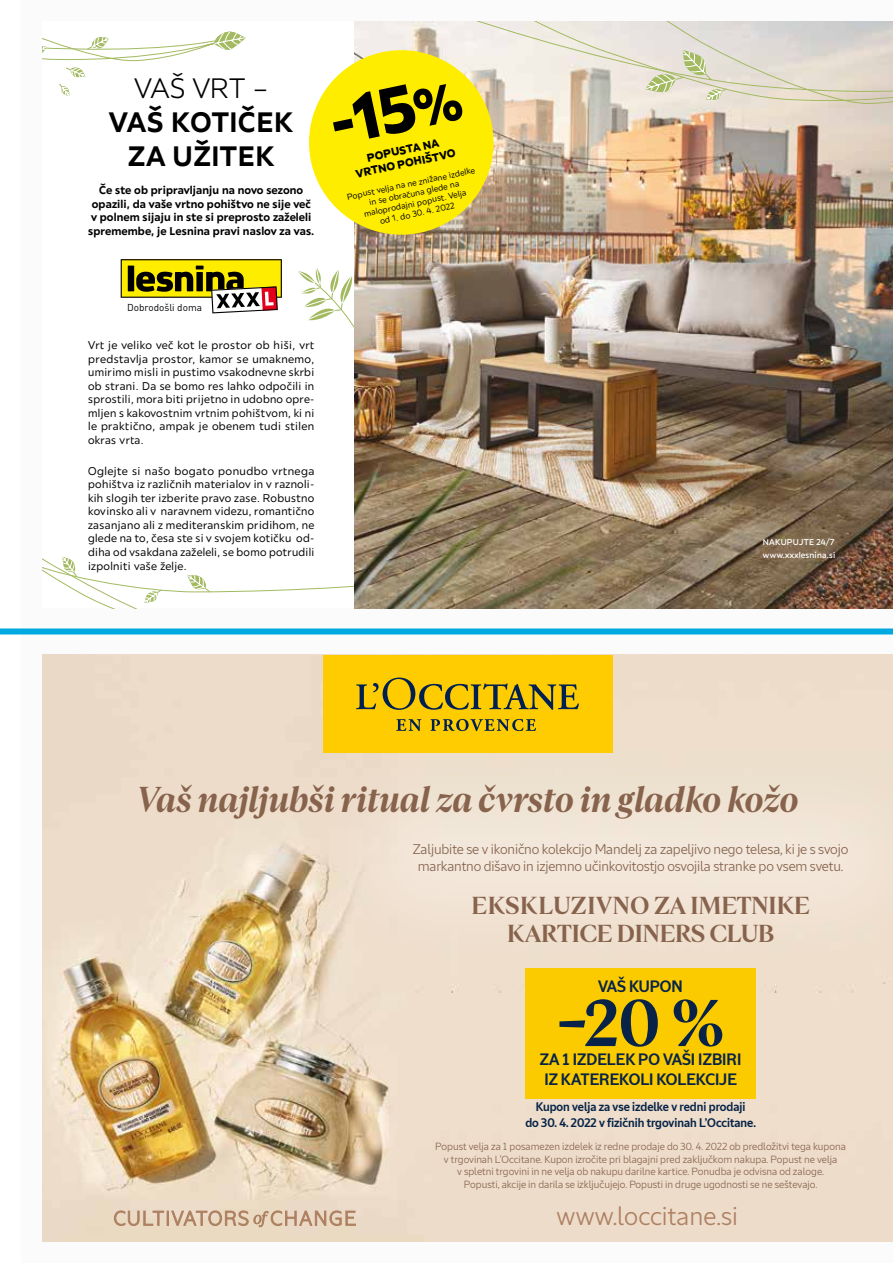
<style>
.page{position:relative;width:893px;height:1263px;background:#fff}
.page>*{position:absolute;margin:0;border:0;box-sizing:border-box;transform-origin:0 0}
.t1{font:800 65.55px "XXX Lutz Sans";color:#000}
.t2{font:700 64.95px "L Occitane Serif";color:#082347}
.t3{font:italic 700 35.7px "L Occitane Serif";color:#87634d}
.t4{font:700 28.2px/33.9px "XXX Lutz Sans";letter-spacing:.02em;color:#000;text-align:center}
.t5{font:300 28.2px "XXX Lutz Sans";letter-spacing:.01em;color:#000}
.t6{font:25.65px "L Occitane Sans";color:#ae8062}
.t7{font:700 24px/28.7px "L Occitane Serif";color:#87634d;text-align:center;scale:1.04 1}
.t8{font:700 16.05px "L Occitane Sans";color:#082347}
.t9{font:13.95px/16.6px "L Occitane Sans";letter-spacing:-.01em;color:#87634d;text-align:center}
.t10{font:700 12.15px/16px "L Occitane Sans";color:#072447;text-align:center}
.t11{font:11.25px/13.5px "XXX Lutz Sans";letter-spacing:.03em;color:#000;text-align:justify}
.t12{font:700 11.25px/13.5px "XXX Lutz Sans";letter-spacing:.01em;color:#000;text-align:center}
.t13{font:800 11.25px/13.5px "XXX Lutz Sans";color:#000;text-align:center}
.t14{font:10.35px/12.5px "L Occitane Sans";color:#87634d;text-align:center}
.t15{font:9.9px "DINOT";color:#000}
.t16{font:8.4px/10.2px "XXX Lutz Sans";color:#000;text-align:center}
.t17{font:500 8.4px "XXX Lutz Sans";letter-spacing:.025em;color:#fff}
.s1{font-size:53.7px}
</style>
<div class="page">
<div style="left:21px;top:0;width:872px;height:1263px;background:#fbfbfc"></div>
<div style="left:0;top:628px;width:893px;height:6px;background:#00aae1"></div>
<img style="left:43px;top:655px;width:850px;height:587px">
<div style="left:323px;top:655px;width:290px;height:97px;background:#fecc00"></div>
<svg style="left:356px;top:677px;width:223px;height:33px"></svg>
<svg style="left:396px;top:719px;width:25px;height:12px"></svg>
<svg style="left:430px;top:719px;width:106px;height:12px"></svg>
<div style="left:319px;top:748px;width:574px;height:221px;background:#f0e1d1"></div>
<svg style="left:114px;top:1210px;width:134px;height:16px;background:#d4b9a0"></svg>
<svg style="left:254px;top:1210px;width:102px;height:17px;background:#d4b9a1"></svg>
<div style="left:525px;top:968px;width:231px;height:130px;background:#fbcb00"></div>
<div style="left:43px;top:21px;width:850px;height:587px;background:#fff"></div>
<svg style="left:297px;top:267px;width:57px;height:61px"></svg>
<svg style="left:59px;top:84px;width:11px;height:12px"></svg>
<img style="left:354px;top:243px;width:539px;height:365px">
<svg style="left:121px;top:259px;width:161px;height:54px"></svg>
<svg style="left:43px;top:496px;width:364px;height:113px"></svg>
<svg style="left:43px;top:31px;width:203px;height:47px"></svg>
<img style="left:309px;top:21px;width:584px;height:222px">
<h3 class="t5" style="left:134px;top:71px;width:135px">VAŠ VRT –</h3>
<h3 class="t4" style="left:109px;top:105px;width:185px">VAŠ KOTIČEK<br>ZA UŽITEK</h3>
<p class="t12" style="left:88px;top:183px;width:228px">Če ste ob pripravljanju na novo sezono opazili, da vaše vrtno pohištvo ne sije več v polnem sijaju in ste si preprosto zaželeli spremembe, je Lesnina pravi naslov za vas.</p>
<h1 class="t1" style="left:320px;top:82px;width:135px;rotate:-12deg">-15<span class="s1">%</span></h1>
<p class="t13" style="left:352px;top:154px;width:103px;rotate:-12deg">POPUSTA NA<br>VRTNO POHIŠTVO</p>
<p class="t16" style="left:346px;top:192px;width:132px;rotate:-12deg">Popust velja na ne znižane izdelke in se obračuna glede na maloprodajni popust. Velja<br>od 1. do 30. 4. 2022</p>
<p class="t15" style="left:127px;top:301px;width:76px">Dobrodošli doma</p>
<p class="t11" style="left:88px;top:338px;width:228px">Vrt je veliko več kot le prostor ob hiši, vrt predstavlja prostor, kamor se umaknemo, umirimo misli in pustimo vsakodnevne skrbi ob strani. Da se bomo res lahko odpočili in sprostili, mora biti prijetno in udobno opre&shy;mljen s kakovostnim vrtnim pohištvom, ki ni le praktično, ampak je obenem tudi stilen okras vrta.</p>
<p class="t11" style="left:88px;top:464px;width:228px">Oglejte si našo bogato ponudbo vrtnega pohištva iz različnih materialov in v raznoli&shy;kih slogih ter izberite pravo zase. Robustno kovinsko ali v naravnem videzu, romantično zasanjano ali z mediteranskim pridihom, ne glede na to, česa ste si v svojem kotičku od&shy;diha od vsakdana zaželeli, se bomo potrudili izpolniti vaše želje.</p>
<p class="t17" style="left:763px;top:536px;width:73px">NAKUPUJTE 24/7</p>
<p class="t17" style="left:763px;top:549px;width:74px">www.xxxlesnina.si</p>
<h3 class="t3" style="left:137px;top:778px;width:663px">Vaš najljubši ritual za čvrsto in gladko kožo</h3>
<p class="t9" style="left:413px;top:841px;width:437px">Zaljubite se v ikonično kolekcijo Mandelj za zapeljivo nego telesa, ki je s svojo markantno dišavo in izjemno učinkovitostjo osvojila stranke po vsem svetu.</p>
<h3 class="t7" style="left:471px;top:891px;width:327px">EKSKLUZIVNO ZA IMETNIKE<br>KARTICE DINERS CLUB</h3>
<h3 class="t8" style="left:598px;top:977px;width:86px">VAŠ KUPON</h3>
<h2 class="t2" style="left:557px;top:984px;width:169px">–20 %</h2>
<h3 class="t8" style="left:544px;top:1069px;width:194px">IZ KATEREKOLI KOLEKCIJE</h3>
<p class="t10" style="left:525px;top:1099px;width:232px">Kupon velja za vse izdelke v redni prodaji<br>do 30. 4. 2022 v fizičnih trgovinah L’Occitane.</p>
<p class="t14" style="left:435px;top:1140px;width:412px">Popust velja za 1 posamezen izdelek iz redne prodaje do 30. 4. 2022 ob predložitvi tega kupona v trgovinah L’Occitane. Kupon izročite pri blagajni pred zaključkom nakupa. Popust ne velja<br>v spletni trgovini in ne velja ob nakupu darilne kartice. Ponudba je odvisna od zaloge.<br>Popusti, akcije in darila se izključujejo. Popusti in druge ugodnosti se ne seštevajo.</p>
<h3 class="t8" style="left:540px;top:1050px;width:203px">ZA 1 IZDELEK PO VAŠI IZBIRI</h3>
<h3 class="t6" style="left:557px;top:1200px;width:183px">www.loccitane.si</h3>
</div>
